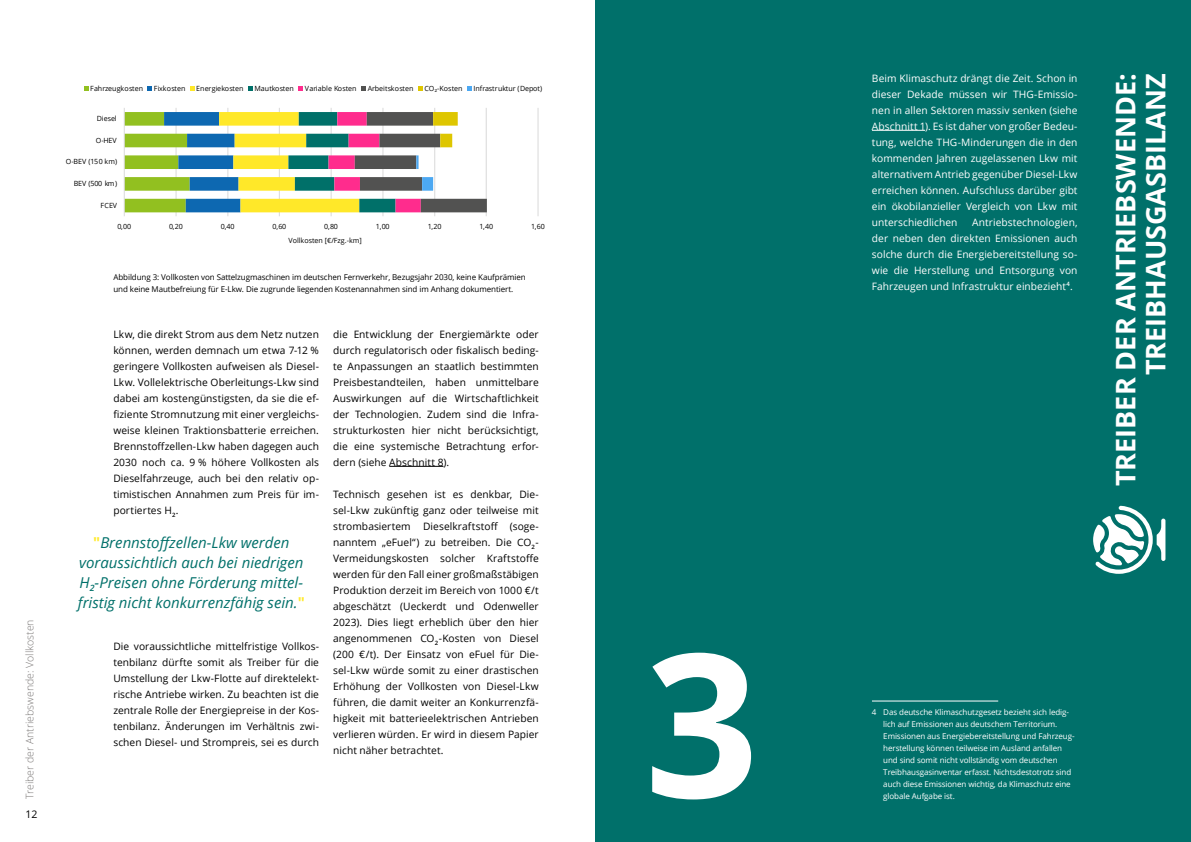
<style>
.page{position:relative;width:1191px;height:842px;background:#fff}
.page>*{position:absolute;margin:0;border:0;box-sizing:border-box;transform-origin:0 0}
.t1{font:700 27px/30px "Open Sans";color:#fff;text-align:right}
.t2{font:italic 15px/20px "Open Sans";color:#00706a;text-align:center}
.t3{font:300 10.5px "Open Sans";color:#7e7b7a}
.t4{font:10.5px "Open Sans";color:#000}
.Fließtext_schwarz{font:10.2px/16px "Open Sans";letter-spacing:.005em;color:#000;text-align:justify}
.Fließtext_weiß{font:10.2px/16px "Open Sans";letter-spacing:.005em;color:#fff;text-align:justify}
.Fließtext_weiß-2{font:8px/12px "Open Sans";letter-spacing:-.01em;color:#fff}
.t5{font:8px/12px "Open Sans";letter-spacing:-.01em;color:#000}
.t6{font:7.1px "Open Sans";color:#000}
.s1{font-family:"Cambria Math"}
.s2{font-weight:700;font-style:normal;color:#ffea2a}
</style>
<div class="page">
<div style="left:595px;top:0;width:596px;height:842px;background:#00706a"></div>
<svg style="left:652px;top:653px;width:99px;height:146px"></svg>
<svg style="left:1093px;top:506px;width:72px;height:68px"></svg>
<hr style="left:389px;top:466px;width:54px;height:1px;background:#000">
<hr style="left:176px;top:108px;width:1px;height:108px;background:#d9d9d9">
<hr style="left:228px;top:108px;width:1px;height:108px;background:#d9d9d9">
<hr style="left:279px;top:108px;width:1px;height:108px;background:#d9d9d9">
<hr style="left:331px;top:108px;width:1px;height:108px;background:#d9d9d9">
<hr style="left:383px;top:108px;width:1px;height:108px;background:#d9d9d9">
<hr style="left:434px;top:108px;width:1px;height:108px;background:#d9d9d9">
<hr style="left:486px;top:108px;width:1px;height:108px;background:#d9d9d9">
<hr style="left:538px;top:108px;width:1px;height:108px;background:#d9d9d9">
<svg style="left:125px;top:112px;width:362px;height:100px"></svg>
<hr style="left:124px;top:108px;width:1px;height:108px;background:#d9d9d9">
<svg style="left:84px;top:86px;width:4px;height:5px"></svg>
<svg style="left:148px;top:86px;width:4px;height:5px"></svg>
<svg style="left:190px;top:86px;width:4px;height:5px"></svg>
<svg style="left:248px;top:86px;width:4px;height:5px"></svg>
<svg style="left:299px;top:86px;width:4px;height:5px"></svg>
<svg style="left:361px;top:86px;width:5px;height:5px"></svg>
<svg style="left:418px;top:86px;width:4px;height:5px"></svg>
<svg style="left:467px;top:86px;width:4px;height:5px"></svg>
<hr style="left:872px;top:130px;width:53px;height:1px;background:#fff">
<hr style="left:872px;top:701px;width:126px;height:1px;background:#fff">
<p class="t3" style="left:23px;top:799px;width:182px;rotate:-90deg">Treiber der Antriebswende: Vollkosten</p>
<p class="t4" style="left:26px;top:807px;width:14px">12</p>
<p class="t6" style="left:90px;top:84px;width:54px">Fahrzeugkosten</p>
<p class="t6" style="left:154px;top:84px;width:33px">Fixkosten</p>
<p class="t6" style="left:196px;top:84px;width:49px">Energiekosten</p>
<p class="t6" style="left:254px;top:84px;width:41px">Mautkosten</p>
<p class="t6" style="left:305px;top:84px;width:53px">Variable Kosten</p>
<p class="t6" style="left:368px;top:84px;width:47px">Arbeitskosten</p>
<p class="t6" style="left:424px;top:84px;width:40px">CO<span class="s1">₂</span>-Kosten</p>
<p class="t6" style="left:473px;top:84px;width:70px">Infrastruktur (Depot)</p>
<p class="t6" style="left:97px;top:114px;width:21px">Diesel</p>
<p class="t6" style="left:96px;top:135px;width:23px">O-HEV</p>
<p class="t6" style="left:66px;top:157px;width:53px">O-BEV (150 km)</p>
<p class="t6" style="left:74px;top:179px;width:45px">BEV (500 km)</p>
<p class="t6" style="left:101px;top:200px;width:18px">FCEV</p>
<p class="t6" style="left:117px;top:222px;width:15px">0,00</p>
<p class="t6" style="left:169px;top:222px;width:15px">0,20</p>
<p class="t6" style="left:221px;top:222px;width:15px">0,40</p>
<p class="t6" style="left:272px;top:222px;width:15px">0,60</p>
<p class="t6" style="left:324px;top:222px;width:15px">0,80</p>
<p class="t6" style="left:376px;top:222px;width:15px">1,00</p>
<p class="t6" style="left:428px;top:222px;width:15px">1,20</p>
<p class="t6" style="left:479px;top:222px;width:15px">1,40</p>
<p class="t6" style="left:531px;top:222px;width:15px">1,60</p>
<p class="t6" style="left:288px;top:236px;width:75px">Vollkosten [€/Fzg.-km]</p>
<p class="t5" style="left:113px;top:271px;width:414px">Abbildung 3: Vollkosten von Sattelzugmaschinen im deutschen Fernverkehr, Bezugsjahr 2030, keine Kaufprämien und keine Mautbefreiung für E-Lkw. Die zugrunde liegenden Kostenannahmen sind im Anhang dokumentiert.</p>
<p class="Fließtext_schwarz" style="left:113px;top:326px;width:207px">Lkw, die direkt Strom aus dem Netz nutzen können, werden demnach um etwa 7-12 % geringere Vollkosten aufweisen als Diesel-Lkw. Vollelektrische Oberleitungs-Lkw sind dabei am kostengünstigsten, da sie die ef&shy;fiziente Stromnutzung mit einer vergleichs&shy;weise kleinen Traktionsbatterie erreichen.<br>Brennstoffzellen-Lkw haben dagegen auch 2030 noch ca. 9 % höhere Vollkosten als Dieselfahrzeuge, auch bei den relativ op&shy;timistischen Annahmen zum Preis für im&shy;portiertes H<sub>2</sub>.</p>
<p class="t2" style="left:78px;top:532px;width:228px"><span class="s2">"</span>Brennstoffzellen-Lkw werden voraussichtlich auch bei niedrigen H<sub>2</sub>-Preisen ohne Förderung mittel&shy;fristig nicht konkurrenzfähig sein.<span class="s2">"</span></p>
<p class="Fließtext_schwarz" style="left:113px;top:638px;width:207px">Die voraussichtliche mittelfristige Vollkos&shy;tenbilanz dürfte somit als Treiber für die Umstellung der Lkw-Flotte auf direktelekt&shy;rische Antriebe wirken. Zu beachten ist die zentrale Rolle der Energiepreise in der Kos&shy;tenbilanz. Änderungen im Verhältnis zwi&shy;schen Diesel- und Strompreis, sei es durch</p>
<p class="Fließtext_schwarz" style="left:333px;top:326px;width:207px">die Entwicklung der Energiemärkte oder durch regulatorisch oder fiskalisch beding&shy;te Anpassungen an staatlich bestimmten Preisbestandteilen, haben unmittelbare Auswirkungen auf die Wirtschaftlichkeit der Technologien. Zudem sind die Infra&shy;strukturkosten hier nicht berücksichtigt, die eine systemische Betrachtung erfor&shy;dern (siehe Abschnitt 8).</p>
<p class="Fließtext_schwarz" style="left:333px;top:486px;width:207px">Technisch gesehen ist es denkbar, Die&shy;sel-Lkw zukünftig ganz oder teilweise mit strombasiertem Dieselkraftstoff (soge&shy;nanntem „eFuel“) zu betreiben. Die CO<sub>2</sub>- Vermeidungskosten solcher Kraftstoffe werden für den Fall einer großmaßstäbigen Produktion derzeit im Bereich von 1000 €/t abgeschätzt (Ueckerdt und Odenweller 2023). Dies liegt erheblich über den hier angenommenen CO<sub>2</sub>-Kosten von Diesel (200 €/t). Der Einsatz von eFuel für Die&shy;sel-Lkw würde somit zu einer drastischen Erhöhung der Vollkosten von Diesel-Lkw führen, die damit weiter an Konkurrenzfä&shy;higkeit mit batterieelektrischen Antrieben verlieren würden. Er wird in diesem Papier nicht näher betrachtet.</p>
<p class="Fließtext_weiß" style="left:872px;top:70px;width:207px">Beim Klimaschutz drängt die Zeit. Schon in dieser Dekade müssen wir THG-Emissio&shy;nen in allen Sektoren massiv senken (siehe Abschnitt 1). Es ist daher von großer Bedeu&shy;tung, welche THG-Minderungen die in den kommenden Jahren zugelassenen Lkw mit alternativem Antrieb gegenüber Diesel-Lkw erreichen können. Aufschluss darüber gibt ein ökobilanzieller Vergleich von Lkw mit unterschiedlichen</p>
<p class="Fließtext_weiß" style="left:872px;top:214px;width:207px;text-indent:100px">Antriebstechnologien, der neben den direkten Emissionen auch solche durch die Energiebereitstellung so&shy;wie die Herstellung und Entsorgung von Fahrzeugen und Infrastruktur einbezieht<sup>4</sup>.</p>
<h1 class="t1" style="left:1110px;top:486px;width:414px;rotate:-90deg">TREIBER DER ANTRIEBSWENDE:<br>TREIBHAUSGASBILANZ</h1>
<p class="Fließtext_weiß-2" style="left:883px;top:706px;width:193px;text-indent:-11px">4 Das deutsche Klimaschutzgesetz bezieht sich ledig&shy;lich auf Emissionen aus deutschem Territorium.<br>Emissionen aus Energiebereitstellung und Fahrzeug&shy;herstellung können teilweise im Ausland anfallen und sind somit nicht vollständig vom deutschen Treibhausgasinventar erfasst. Nichtsdestotrotz sind auch diese Emissionen wichtig, da Klimaschutz eine globale Aufgabe ist.</p>
</div>
